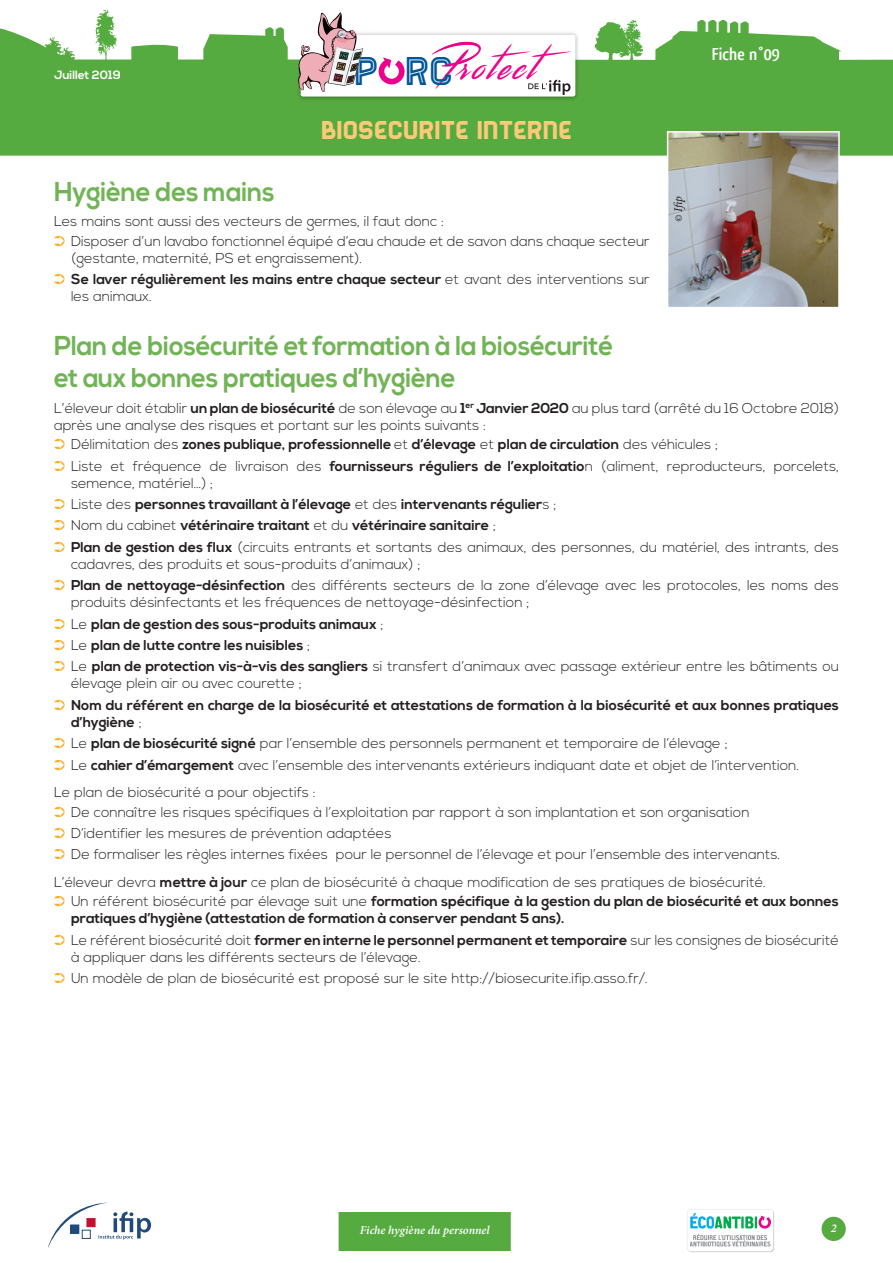
<style>
.page{position:relative;width:893px;height:1263px;background:#fff}
.page>*{position:absolute;margin:0;border:0;box-sizing:border-box;transform-origin:0 0}
.t1{font:39.6px "Streamster";letter-spacing:.1em;color:#ed028c}
.t2{font:30px "Bender Solid";color:#feca79}
.titre1{font:700 27.3px/32.4px "Nexa";letter-spacing:-.01em;color:#71b455;scale:.94 1}
.t3{font:700 18px "Qlassik";color:#fff}
.courant{font:300 14.25px/17.1px "Nexa";color:#231f20}
.t4{font:700 14.25px/17.1px "Nexa";color:#231f20}
.courant_avec{font:300 14.25px "Nexa";color:#231f20}
.t5{font:italic 600 12px "Minion Pro";letter-spacing:-.005em;color:#fff}
.t6{font:700 12px "Nexa";color:#fff}
.source{font:italic 12px "Minion Pro";color:#231f20}
.s1{font-family:"Bender Inline";font-size:46.65px;color:#005697}
.s2{color:#faab1a}
.s3{font-weight:300}
.s4{font-weight:700}
.s5{font-size:10.5px}
</style>
<div class="page">
<div style="left:821px;top:1217px;width:25px;height:24px;background:#56ab40;border-radius:50%"></div>
<div style="left:339px;top:1212px;width:172px;height:39px;background:#56ab40"></div>
<div style="left:688px;top:1210px;width:86px;height:42px;background:#dadbdc;border-radius:4px"></div>
<svg style="left:687px;top:1209px;width:86px;height:42px;background:#cee1df"></svg>
<svg style="left:47px;top:1202px;width:104px;height:46px"></svg>
<svg style="left:0;top:10px;width:893px;height:146px;fill:#56ab40"></svg>
<img style="left:294px;top:28px;width:288px;height:74px">
<svg style="left:297px;top:12px;width:278px;height:85px"></svg>
<img style="left:670px;top:134px;width:167px;height:171px">
<div style="left:667px;top:131px;width:173px;height:177px;border:2px solid #fff"></div>
<div style="left:54px;top:70px;width:99px;height:32px;background:#56ab40"></div>
<div style="left:683px;top:47px;width:126px;height:14px;background:#56ab40"></div>
<p class="t6" style="left:54px;top:68px;width:68px">Juillet 2019</p>
<h1 class="t1" style="left:354px;top:42px;width:220px"><span class="s1">P rc</span>Protect</h1>
<h2 class="t2" style="left:321px;top:115px;width:252px">BIOSECURITE INTERNE</h2>
<p class="t3" style="left:712px;top:44px;width:70px">Fiche n°09</p>
<p class="titre1" style="left:54px;top:176px;width:236px">Hygiène des mains</p>
<p class="courant" style="left:54px;top:214px;width:392px">Les mains sont aussi des vecteurs de germes, il faut donc :</p>
<p class="courant" style="left:71px;top:233px;width:580px;text-indent:-17px"><span class="s2">➲</span> Disposer d’un lavabo fonctionnel équipé d’eau chaude et de savon dans chaque secteur (gestante, maternité, PS et engraissement).</p>
<p class="t4" style="left:71px;top:271px;width:580px;text-indent:-17px"><span class="s2">➲</span> Se laver régulièrement les mains entre chaque secteur <span class="s3">et avant des interventions sur les animaux.</span></p>
<p class="titre1" style="left:54px;top:330px;width:596px">Plan de biosécurité et formation à la biosécurité et aux bonnes pratiques d’hygiène</p>
<p class="courant" style="left:54px;top:400px;width:786px">L’éleveur doit établir <span class="s4">un plan de biosécurité</span> de son élevage au <span class="s4">1</span><sup>er</sup> <span class="s4">Janvier 2020</span> au plus tard (arrêté du 16 Octobre 2018) après une analyse des risques et portant sur les points suivants :</p>
<p class="t4" style="left:54px;top:436px;width:666px"><span class="s2">➲</span> <span class="s3">Délimitation des</span> zones publique, professionnelle <span class="s3">et</span> d’élevage <span class="s3">et</span> plan de circulation <span class="s3">des véhicules ;</span></p>
<p class="courant" style="left:71px;top:458px;width:769px;text-indent:-17px"><span class="s2">➲</span> Liste et fréquence de livraison des <span class="s4">fournisseurs réguliers de l’exploitatio</span>n (aliment, reproducteurs, porcelets, semence, matériel…) ;</p>
<p class="t4" style="left:54px;top:496px;width:504px"><span class="s2">➲</span> <span class="s3">Liste des</span> personnes travaillant à l’élevage <span class="s3">et des</span> intervenants régulier<span class="s3">s ;</span></p>
<p class="t4" style="left:54px;top:517px;width:444px"><span class="s2">➲</span> <span class="s3">Nom du cabinet</span> vétérinaire traitant <span class="s3">et du</span> vétérinaire sanitaire <span class="s3">;</span></p>
<p class="courant" style="left:71px;top:539px;width:769px;text-indent:-17px"><span class="s2">➲</span> <span class="s4">Plan de gestion des flux</span> (circuits entrants et sortants des animaux, des personnes, du matériel, des intrants, des cadavres, des produits et sous-produits d’animaux) ;</p>
<p class="courant" style="left:71px;top:577px;width:769px;text-indent:-17px"><span class="s2">➲</span> <span class="s4">Plan de nettoyage-désinfection</span> des différents secteurs de la zone d’élevage avec les protocoles, les noms des produits désinfectants et les fréquences de nettoyage-désinfection ;</p>
<p class="t4" style="left:54px;top:616px;width:331px"><span class="s2">➲</span> <span class="s3">Le</span> plan de gestion des sous-produits animaux <span class="s3">;</span></p>
<p class="t4" style="left:54px;top:637px;width:258px"><span class="s2">➲</span> <span class="s3">Le</span> plan de lutte contre les nuisibles <span class="s3">;</span></p>
<p class="courant" style="left:71px;top:658px;width:769px;text-indent:-17px"><span class="s2">➲</span> Le <span class="s4">plan de protection vis-à-vis des sangliers</span> si transfert d’animaux avec passage extérieur entre les bâtiments ou élevage plein air ou avec courette ;</p>
<p class="t4" style="left:71px;top:697px;width:769px;text-indent:-17px"><span class="s2">➲</span> Nom du référent en charge de la biosécurité et attestations de formation à la biosécurité et aux bonnes pratiques d’hygiène <span class="s3">;</span></p>
<p class="courant" style="left:54px;top:735px;width:675px"><span class="s2">➲</span> Le <span class="s4">plan de biosécurité signé</span> par l’ensemble des personnels permanent et temporaire de l’élevage ;</p>
<p class="courant" style="left:54px;top:757px;width:747px"><span class="s2">➲</span> Le <span class="s4">cahier d’émargement</span> avec l’ensemble des intervenants extérieurs indiquant date et objet de l’intervention.</p>
<p class="courant_avec" style="left:54px;top:784px;width:263px">Le plan de biosécurité a pour objectifs :</p>
<p class="courant" style="left:54px;top:804px;width:697px"><span class="s2">➲</span> De connaître les risques spécifiques à l’exploitation par rapport à son implantation et son organisation</p>
<p class="courant" style="left:54px;top:825px;width:339px"><span class="s2">➲</span> D’identifier les mesures de prévention adaptées</p>
<p class="courant" style="left:54px;top:846px;width:728px"><span class="s2">➲</span> De formaliser les règles internes fixées pour le personnel de l’élevage et pour l’ensemble des intervenants.</p>
<p class="courant_avec" style="left:54px;top:874px;width:713px">L’éleveur devra <span class="s4">mettre à jour</span> ce plan de biosécurité à chaque modification de ses pratiques de biosécurité.</p>
<p class="t4" style="left:71px;top:893px;width:769px;text-indent:-17px"><span class="s2">➲</span> <span class="s3">Un référent biosécurité par élevage suit une</span> formation spécifique à la gestion du plan de biosécurité et aux bonnes pratiques d’hygiène (attestation de formation à conserver pendant 5 ans).</p>
<p class="courant" style="left:71px;top:932px;width:769px;text-indent:-17px"><span class="s2">➲</span> Le référent biosécurité doit <span class="s4">former en interne le personnel permanent et temporaire</span> sur les consignes de biosécurité à appliquer dans les différents secteurs de l’élevage.</p>
<p class="courant" style="left:54px;top:970px;width:595px"><span class="s2">➲</span> Un modèle de plan de biosécurité est proposé sur le site http://biosecurite.ifip.asso.fr/.</p>
<p class="source" style="left:670px;top:222px;width:28px;rotate:-90deg"><span class="s5">©</span> Ifip</p>
<p class="t5" style="left:360px;top:1222px;width:131px">Fiche hygiène du personnel</p>
<p class="t5" style="left:831px;top:1220px;width:7px">2</p>
</div>
